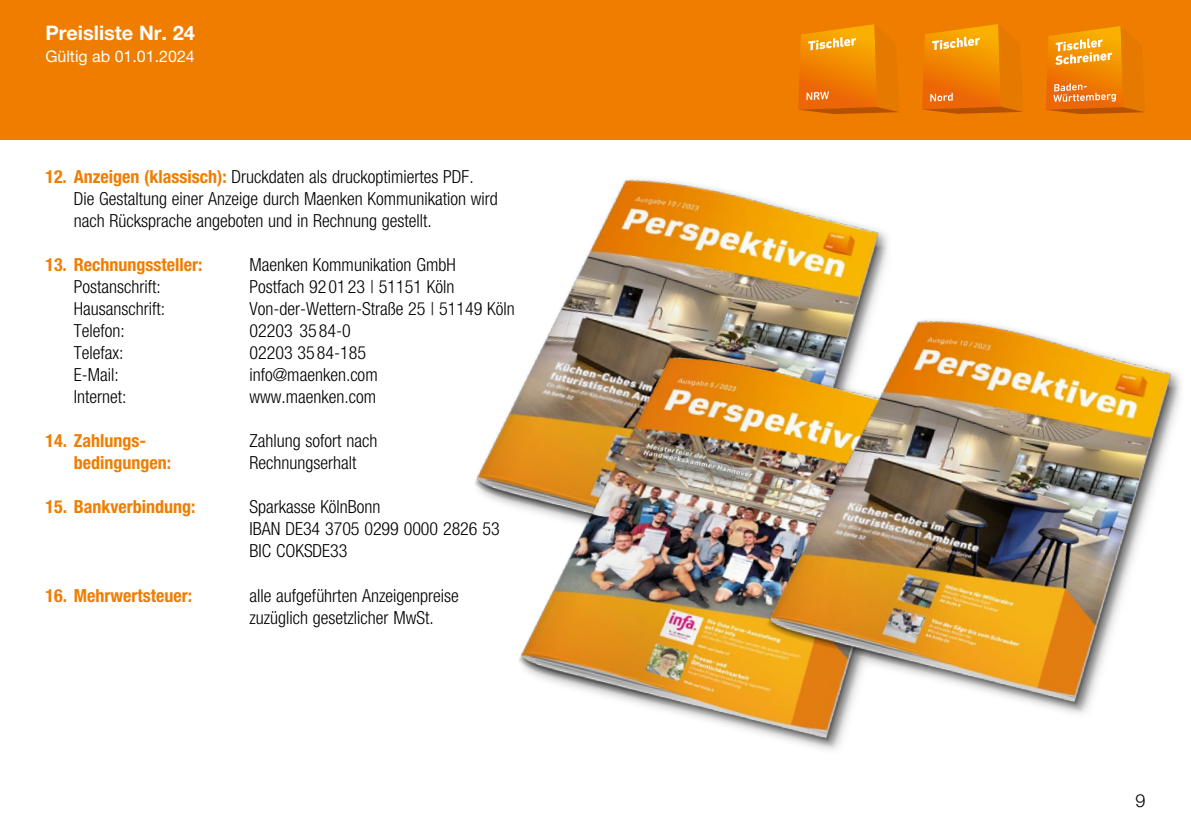
<style>
.page{position:relative;width:1191px;height:840px;background:#fff}
.page>*{position:absolute;margin:0;border:0;box-sizing:border-box;transform-origin:0 0}
.t1{font:700 20px "Helvetica Neue LT Pro";color:#fff}
.t2{font:300 condensed 18px/22px "Helvetica Neue LT Std";color:#000}
.t3{font:700 condensed 18px "Helvetica Neue LT Std";color:#ef7d00}
.t4{font:300 18px "Helvetica Neue LT Pro";color:#000}
.t5{font:16px "Helvetica Neue LT Std";color:#fff}
.s1{font-weight:700;color:#ef7d00}
</style>
<div class="page">
<div style="left:0;top:0;width:1191px;height:139px;background:#ef7d00"></div>
<svg style="left:922px;top:24px;width:101px;height:90px"></svg>
<svg style="left:1046px;top:26px;width:99px;height:88px"></svg>
<svg style="left:798px;top:24px;width:101px;height:90px"></svg>
<img style="left:474px;top:179px;width:414px;height:327px">
<img style="left:512px;top:325px;width:335px;height:425px">
<img style="left:760px;top:289px;width:421px;height:432px">
<p class="t1" style="left:45px;top:21px;width:151px">Preisliste Nr. 24</p>
<p class="t5" style="left:45px;top:47px;width:151px">Gültig ab 01.01.2024</p>
<p class="t2" style="left:74px;top:165px;width:426px;text-indent:-28px"><span class="s1">12. Anzeigen (klassisch):</span> Druckdaten als druckoptimiertes PDF.<br>Die Gestaltung einer Anzeige durch Maenken Kommunikation wird nach Rücksprache angeboten und in Rechnung gestellt.</p>
<p class="t3" style="left:45px;top:254px;width:158px">13. Rechnungssteller:</p>
<p class="t2" style="left:249px;top:253px;width:208px">Maenken Kommunikation GmbH</p>
<p class="t2" style="left:74px;top:275px;width:88px">Postanschrift:</p>
<p class="t2" style="left:249px;top:275px;width:206px">Postfach 920123 | 51151 Köln</p>
<p class="t2" style="left:74px;top:297px;width:93px">Hausanschrift:</p>
<p class="t2" style="left:249px;top:297px;width:267px">Von-der-Wettern-Straße 25 | 51149 Köln</p>
<p class="t2" style="left:74px;top:319px;width:52px">Telefon:</p>
<p class="t2" style="left:249px;top:319px;width:103px">02203 3584-0</p>
<p class="t2" style="left:74px;top:341px;width:51px">Telefax:</p>
<p class="t2" style="left:249px;top:341px;width:118px">02203 3584-185</p>
<p class="t2" style="left:74px;top:363px;width:46px">E-Mail:</p>
<p class="t2" style="left:250px;top:363px;width:130px">info@maenken.com</p>
<p class="t2" style="left:74px;top:385px;width:54px">Internet:</p>
<p class="t2" style="left:250px;top:385px;width:128px">www.maenken.com</p>
<p class="t3" style="left:45px;top:430px;width:102px">14. Zahlungs-</p>
<p class="t2" style="left:250px;top:429px;width:129px">Zahlung sofort nach</p>
<p class="t3" style="left:74px;top:452px;width:99px">bedingungen:</p>
<p class="t2" style="left:250px;top:451px;width:108px">Rechnungserhalt</p>
<p class="t3" style="left:45px;top:496px;width:151px">15. Bankverbindung:</p>
<p class="t2" style="left:250px;top:495px;width:251px">Sparkasse KölnBonn<br>IBAN DE34 3705 0299 0000 2826 53<br>BIC COKSDE33</p>
<p class="t3" style="left:45px;top:584px;width:148px">16. Mehrwertsteuer:</p>
<p class="t2" style="left:250px;top:583px;width:211px">alle aufgeführten Anzeigenpreise zuzüglich gesetzlicher MwSt.</p>
<p class="t4" style="left:1135px;top:789px;width:12px">9</p>
</div>
